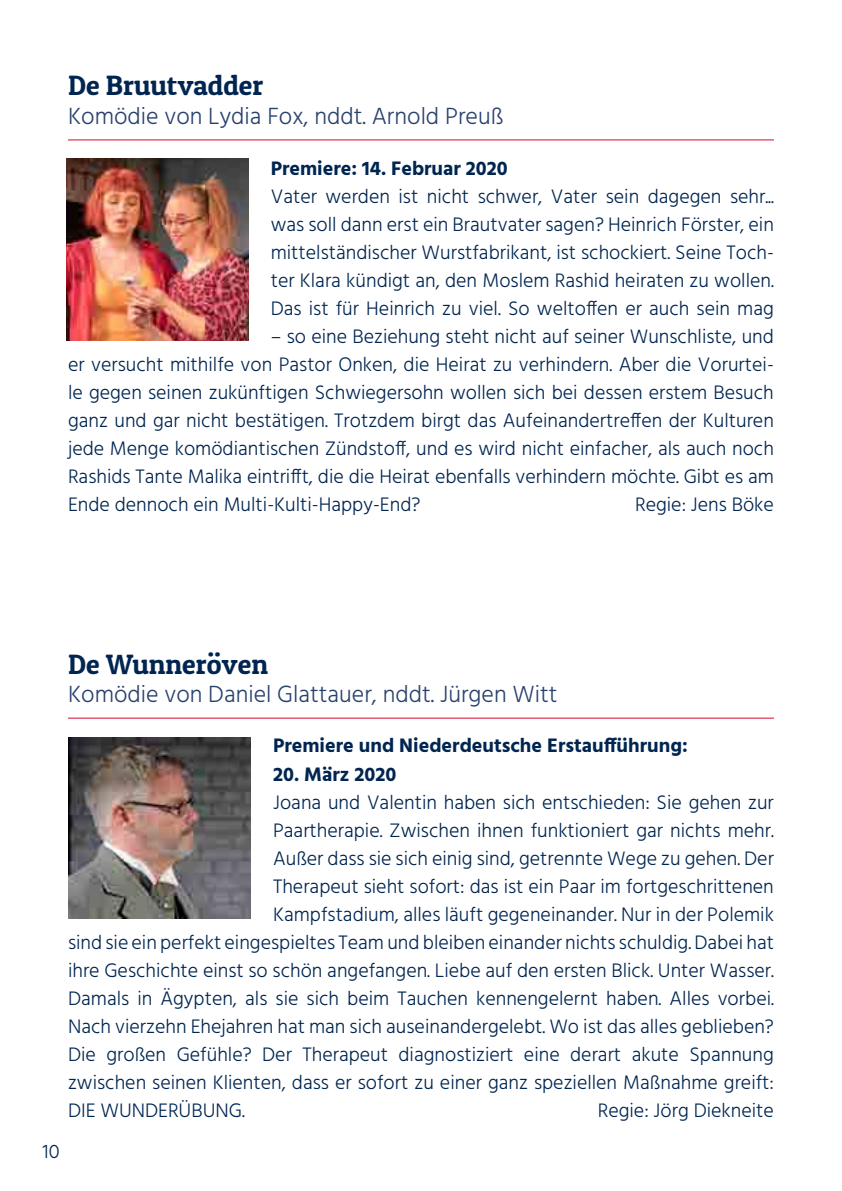
<style>
.page{position:relative;width:842px;height:1191px;background:#fff}
.page>*{position:absolute;margin:0;border:0;box-sizing:border-box;transform-origin:0 0}
.t1{font:28px "Patua One";color:#002550}
.t2{font:300 24px "Hind";color:#29426c}
.t3{font:300 20px/28px "Hind";color:#002550;text-align:justify}
.t4{font:700 20px "Hind";color:#002550}
</style>
<div class="page">
<img style="left:67px;top:159px;width:181px;height:181px">
<hr style="left:68px;top:139px;width:706px;height:1px;background:#d5072d">
<hr style="left:68px;top:717px;width:706px;height:1px;background:#d5072d">
<img style="left:69px;top:737px;width:181px;height:181px">
<h1 class="t1" style="left:68px;top:68px;width:197px">De Bruutvadder</h1>
<p class="t2" style="left:68px;top:100px;width:437px">Komödie von Lydia Fox, nddt. Arnold Preuß</p>
<p class="t4" style="left:271px;top:156px;width:239px">Premiere: 14. Februar 2020</p>
<p class="t3" style="left:271px;top:184px;width:505px">Vater werden ist nicht schwer, Vater sein dagegen sehr... was soll dann erst ein Brautvater sagen? Heinrich Förster, ein mittelständischer Wurstfabrikant, ist schockiert. Seine Toch&shy;ter Klara kündigt an, den Moslem Rashid heiraten zu wollen.<br>Das ist für Heinrich zu viel. So weltoffen er auch sein mag</p>
<p class="t3" style="left:68px;top:324px;width:707px;text-indent:203px">– so eine Beziehung steht nicht auf seiner Wunschliste, und er versucht mithilfe von Pastor Onken, die Heirat zu verhindern. Aber die Vorurtei&shy;le gegen seinen zukünftigen Schwiegersohn wollen sich bei dessen erstem Besuch ganz und gar nicht bestätigen. Trotzdem birgt das Aufeinandertreffen der Kulturen jede Menge komödiantischen Zündstoff, und es wird nicht einfacher, als auch noch Rashids Tante Malika eintrifft, die die Heirat ebenfalls verhindern möchte. Gibt es am Ende dennoch ein Multi-Kulti-Happy-End?</p>
<p class="t3" style="left:635px;top:492px;width:140px">Regie: Jens Böke</p>
<p class="t3" style="left:43px;top:1138px;width:19px">10</p>
<h1 class="t1" style="left:68px;top:646px;width:202px">De Wunneröven</h1>
<p class="t2" style="left:68px;top:678px;width:491px">Komödie von Daniel Glattauer, nddt. Jürgen Witt</p>
<p class="t4" style="left:273px;top:733px;width:416px">Premiere und Niederdeutsche Erstaufführung:</p>
<p class="t4" style="left:273px;top:762px;width:125px">20. März 2020</p>
<p class="t3" style="left:273px;top:790px;width:502px">Joana und Valentin haben sich entschieden: Sie gehen zur</p>
<p class="t3" style="left:273px;top:818px;width:502px">Paartherapie. Zwischen ihnen funktioniert gar nichts mehr.</p>
<p class="t3" style="left:273px;top:846px;width:502px">Außer dass sie sich einig sind, getrennte Wege zu gehen. Der</p>
<p class="t3" style="left:273px;top:874px;width:502px">Therapeut sieht sofort: das ist ein Paar im fortgeschrittenen</p>
<p class="t3" style="left:273px;top:902px;width:502px">Kampfstadium, alles läuft gegeneinander. Nur in der Polemik</p>
<p class="t3" style="left:68px;top:930px;width:707px">sind sie ein perfekt eingespieltes Team und bleiben einander nichts schuldig. Dabei hat</p>
<p class="t3" style="left:68px;top:958px;width:707px">ihre Geschichte einst so schön angefangen. Liebe auf den ersten Blick. Unter Wasser.</p>
<p class="t3" style="left:68px;top:986px;width:707px">Damals in Ägypten, als sie sich beim Tauchen kennengelernt haben. Alles vorbei.</p>
<p class="t3" style="left:68px;top:1014px;width:707px">Nach vierzehn Ehejahren hat man sich auseinandergelebt. Wo ist das alles geblieben?</p>
<p class="t3" style="left:68px;top:1042px;width:707px">Die großen Gefühle? Der Therapeut diagnostiziert eine derart akute Spannung</p>
<p class="t3" style="left:68px;top:1070px;width:707px">zwischen seinen Klienten, dass er sofort zu einer ganz speziellen Maßnahme greift:</p>
<p class="t3" style="left:68px;top:1098px;width:178px">DIE WUNDERÜBUNG.</p>
<p class="t3" style="left:598px;top:1098px;width:178px">Regie: Jörg Diekneite</p>
</div>
